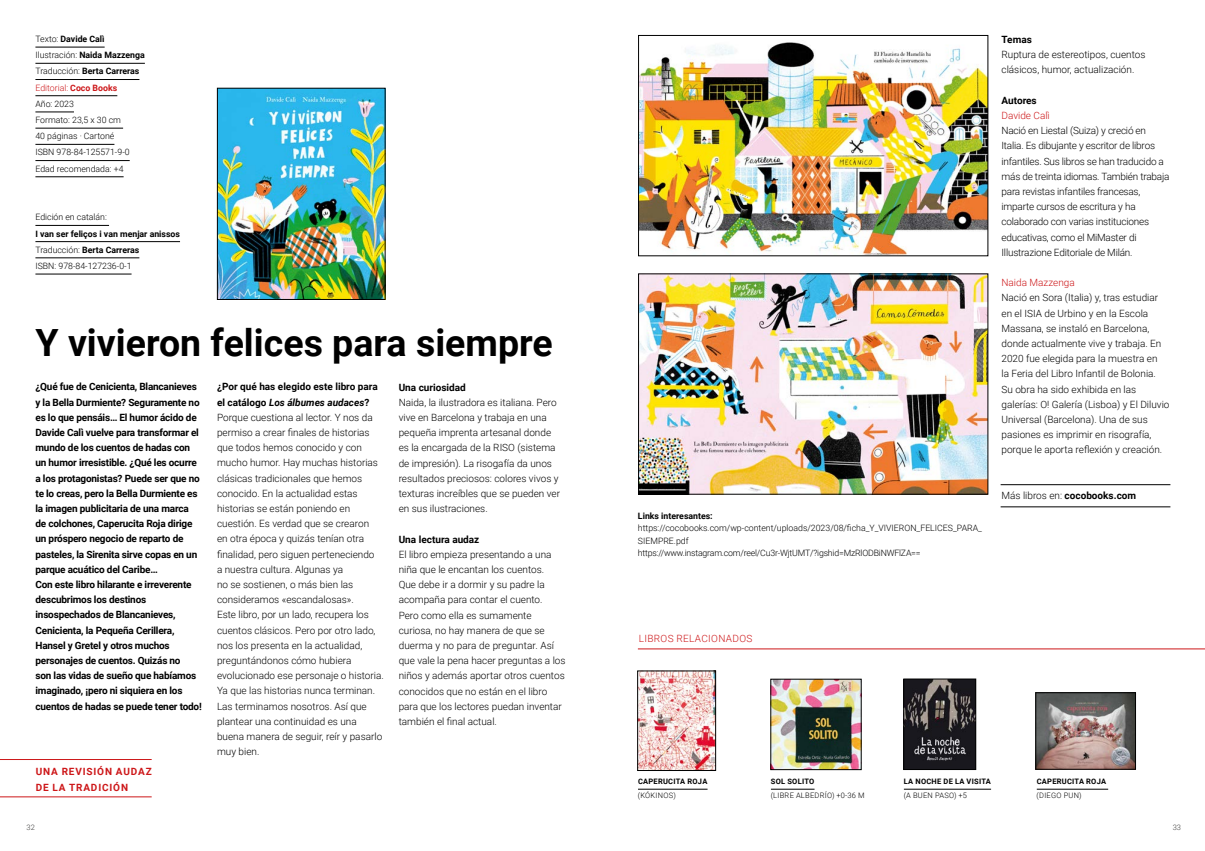
<style>
.page{position:relative;width:1205px;height:851px;background:#fff}
.page>*{position:absolute;margin:0;border:0;box-sizing:border-box;transform-origin:0 0}
.t1{font:700 37.5px "Roboto";color:#000}
.t2{font:300 10px/15.2px "Roboto";color:#000}
.t3{font:700 10px/15.2px "Roboto";letter-spacing:-.02em;color:#000}
.t4{font:300 10px/15.2px "Roboto";letter-spacing:-.02em;color:#000}
.t5{font:700 10px "Roboto";color:#000}
.t6{font:700 10px/16.2px "Roboto";letter-spacing:.085em;color:#cd1719}
.t7{font:300 10px "Roboto";color:#cd1719}
.t8{font:300 10px "Roboto";letter-spacing:.035em;color:#cd1719}
.t9{font:300 8.75px/16.2px "Roboto";color:#000}
.t10{font:700 8.75px/16.2px "Roboto";color:#000}
.t11{font:700 7.5px "Roboto";letter-spacing:.035em;color:#000}
.t12{font:300 7.5px "Roboto";letter-spacing:.035em;color:#000}
.t13{font:300 7.5px "Roboto";color:#3c3c3b}
.s1{font-weight:700}
.s2{color:#cd1719}
.s3{font-weight:700;color:#cd1719}
.s4{font-weight:300}
.s5{font-weight:700;font-style:italic}
</style>
<div class="page">
<hr style="left:638px;top:648px;width:567px;height:1px;background:#cd1719">
<hr style="left:1000px;top:506px;width:170px;height:1px;background:#000">
<hr style="left:1000px;top:484px;width:170px;height:1px;background:#000">
<hr style="left:1037px;top:788px;width:71px;height:1px;background:#000">
<hr style="left:771px;top:788px;width:43px;height:1px;background:#000">
<hr style="left:904px;top:788px;width:87px;height:1px;background:#000">
<hr style="left:638px;top:788px;width:69px;height:1px;background:#000">
<hr style="left:35px;top:47px;width:70px;height:1px;background:#000">
<hr style="left:35px;top:63px;width:110px;height:1px;background:#000">
<hr style="left:35px;top:79px;width:104px;height:1px;background:#000">
<hr style="left:35px;top:95px;width:82px;height:1px;background:#000">
<hr style="left:35px;top:112px;width:39px;height:1px;background:#000">
<hr style="left:35px;top:128px;width:88px;height:1px;background:#000">
<hr style="left:35px;top:144px;width:79px;height:1px;background:#000">
<hr style="left:35px;top:160px;width:95px;height:1px;background:#000">
<hr style="left:35px;top:176px;width:89px;height:1px;background:#000">
<hr style="left:35px;top:225px;width:74px;height:1px;background:#000">
<hr style="left:35px;top:241px;width:145px;height:1px;background:#000">
<hr style="left:35px;top:257px;width:104px;height:1px;background:#000">
<hr style="left:35px;top:274px;width:97px;height:1px;background:#000">
<img style="left:219px;top:90px;width:164px;height:207px">
<div style="left:217px;top:88px;width:168px;height:211px;border:1px solid #000"></div>
<img style="left:639px;top:672px;width:75px;height:96px">
<div style="left:637px;top:670px;width:79px;height:100px;border:1px solid #000"></div>
<img style="left:772px;top:681px;width:87px;height:86px">
<img style="left:905px;top:680px;width:69px;height:87px">
<div style="left:903px;top:678px;width:73px;height:91px;border:1px solid #000"></div>
<img style="left:1037px;top:694px;width:96px;height:73px">
<div style="left:1035px;top:692px;width:100px;height:77px;border:1px solid #000"></div>
<img style="left:640px;top:42px;width:346px;height:212px">
<div style="left:638px;top:35px;width:350px;height:221px;border:1px solid #000"></div>
<img style="left:640px;top:276px;width:346px;height:216px">
<div style="left:638px;top:274px;width:350px;height:220px;border:1px solid #000"></div>
<hr style="left:0;top:796px;width:152px;height:1px;background:#cd1719">
<hr style="left:0;top:759px;width:152px;height:1px;background:#cd1719">
<p class="t9" style="left:35px;top:30px;width:111px">Texto: <span class="s1">Davide Calì<br></span>Ilustración: <span class="s1">Naida Mazzenga<br></span>Traducción: <span class="s1">Berta Carreras<br></span><span class="s2">Editorial:</span> <span class="s3">Coco Books<br></span>Año: 2023<br>Formato: 23,5 x 30 cm<br>40 páginas · Cartoné<br>ISBN 978-84-125571-9-0<br>Edad recomendada: +4</p>
<p class="t9" style="left:35px;top:209px;width:73px">Edición en catalán:</p>
<p class="t10" style="left:35px;top:225px;width:146px">I van ser feliços i van menjar anissos<br><span class="s4">Traducción:</span> Berta Carreras<br><span class="s4">ISBN: 978-84-127236-0-1</span></p>
<h1 class="t1" style="left:35px;top:316px;width:519px">Y vivieron felices para siempre</h1>
<p class="t2" style="left:217px;top:379px;width:168px"><span class="s1">¿Por qué has elegido este libro para el catálogo</span> <span class="s5">Los álbumes audaces</span><span class="s1">?<br></span>Porque cuestiona al lector. Y nos da permiso a crear finales de historias que todos hemos conocido y con mucho humor. Hay muchas historias clásicas tradicionales que hemos conocido. En la actualidad estas historias se están poniendo en cuestión. Es verdad que se crearon<br>en otra época y quizás tenían otra finalidad, pero siguen perteneciendo<br>a nuestra cultura. Algunas ya<br>no se sostienen, o más bien las consideramos «escandalosas».<br>Este libro, por un lado, recupera los cuentos clásicos. Pero por otro lado, nos los presenta en la actualidad, preguntándonos cómo hubiera evolucionado ese personaje o historia.<br>Ya que las historias nunca terminan.<br>Las terminamos nosotros. Así que plantear una continuidad es una buena manera de seguir, reír y pasarlo muy bien.</p>
<p class="t5" style="left:399px;top:380px;width:69px">Una curiosidad</p>
<p class="t3" style="left:35px;top:379px;width:168px">¿Qué fue de Cenicienta, Blancanieves y la Bella Durmiente? Seguramente no es lo que pensáis… El humor ácido de Davide Calì vuelve para transformar el mundo de los cuentos de hadas con un humor irresistible. ¿Qué les ocurre a los protagonistas? Puede ser que no te lo creas, pero la Bella Durmiente es la imagen publicitaria de una marca de colchones, Caperucita Roja dirige un próspero negocio de reparto de pasteles, la Sirenita sirve copas en un parque acuático del Caribe…<br>Con este libro hilarante e irreverente descubrimos los destinos insospechados de Blancanieves, Cenicienta, la Pequeña Cerillera, Hansel y Gretel y otros muchos personajes de cuentos. Quizás no<br>son las vidas de sueño que habíamos imaginado, ¡pero ni siquiera en los cuentos de hadas se puede tener todo!</p>
<p class="t2" style="left:399px;top:394px;width:163px">Naida, la ilustradora es italiana. Pero vive en Barcelona y trabaja en una pequeña imprenta artesanal donde es la encargada de la RISO (sistema de impresión). La risogafía da unos resultados preciosos: colores vivos y texturas increíbles que se pueden ver en sus ilustraciones.</p>
<p class="t5" style="left:399px;top:532px;width:82px">Una lectura audaz</p>
<p class="t2" style="left:399px;top:546px;width:168px">El libro empieza presentando a una niña que le encantan los cuentos.<br>Que debe ir a dormir y su padre la acompaña para contar el cuento.<br>Pero como ella es sumamente curiosa, no hay manera de que se duerma y no para de preguntar. Así que vale la pena hacer preguntas a los niños y además aportar otros cuentos conocidos que no están en el libro para que los lectores puedan inventar también el final actual.</p>
<p class="t6" style="left:36px;top:762px;width:118px">UNA REVISIÓN AUDAZ<br>DE LA TRADICIÓN</p>
<p class="t10" style="left:638px;top:507px;width:76px">Links interesantes:</p>
<p class="t9" style="left:638px;top:521px;width:345px;line-height:12.5px">https://cocobooks.com/wp-content/uploads/2023/08/ficha_Y_VIVIERON_FELICES_PARA_<br>SIEMPRE.pdf<br>https://www.instagram.com/reel/Cu3r-WjtUMT/?igshid=MzRlODBiNWFlZA==</p>
<p class="t3" style="left:1001px;top:31px;width:32px">Temas</p>
<p class="t2" style="left:1001px;top:47px;width:145px">Ruptura de estereotipos, cuentos clásicos, humor, actualización.</p>
<p class="t3" style="left:1001px;top:92px;width:37px">Autores</p>
<p class="t7" style="left:1001px;top:108px;width:50px">Davide Calì</p>
<p class="t4" style="left:1001px;top:122px;width:169px">Nació en Liestal (Suiza) y creció en Italia. Es dibujante y escritor de libros infantiles. Sus libros se han traducido a más de treinta idiomas. También trabaja para revistas infantiles francesas, imparte cursos de escritura y ha colaborado con varias instituciones educativas, como el MiMaster di Illustrazione Editoriale de Milán.</p>
<p class="t7" style="left:1001px;top:275px;width:75px">Naida Mazzenga</p>
<p class="t2" style="left:1001px;top:290px;width:169px">Nació en Sora (Italia) y, tras estudiar en el ISIA de Urbino y en la Escola Massana, se instaló en Barcelona, donde actualmente vive y trabaja. En 2020 fue elegida para la muestra en<br>la Feria del Libro Infantil de Bolonia.<br>Su obra ha sido exhibida en las galerías: O! Galería (Lisboa) y El Diluvio Universal (Barcelona). Una de sus pasiones es imprimir en risografía, porque le aporta reflexión y creación.</p>
<p class="t5" style="left:1001px;top:488px;width:136px"><span class="s4">Más libros en:</span> cocobooks.com</p>
<p class="t8" style="left:639px;top:631px;width:115px">LIBROS RELACIONADOS</p>
<p class="t11" style="left:638px;top:776px;width:71px">CAPERUCITA ROJA</p>
<p class="t12" style="left:638px;top:789px;width:39px">(KÓKINOS)</p>
<p class="t11" style="left:771px;top:776px;width:45px">SOL SOLITO</p>
<p class="t12" style="left:771px;top:789px;width:95px">(LIBRE ALBEDRÍO) +0-36 M</p>
<p class="t11" style="left:904px;top:776px;width:89px">LA NOCHE DE LA VISITA</p>
<p class="t12" style="left:904px;top:789px;width:65px">(A BUEN PASO) +5</p>
<p class="t11" style="left:1037px;top:776px;width:71px">CAPERUCITA ROJA</p>
<p class="t12" style="left:1036px;top:789px;width:47px">(DIEGO PUN)</p>
<p class="t13" style="left:27px;top:822px;width:10px">32</p>
<p class="t13" style="left:1172px;top:822px;width:10px">33</p>
</div>
